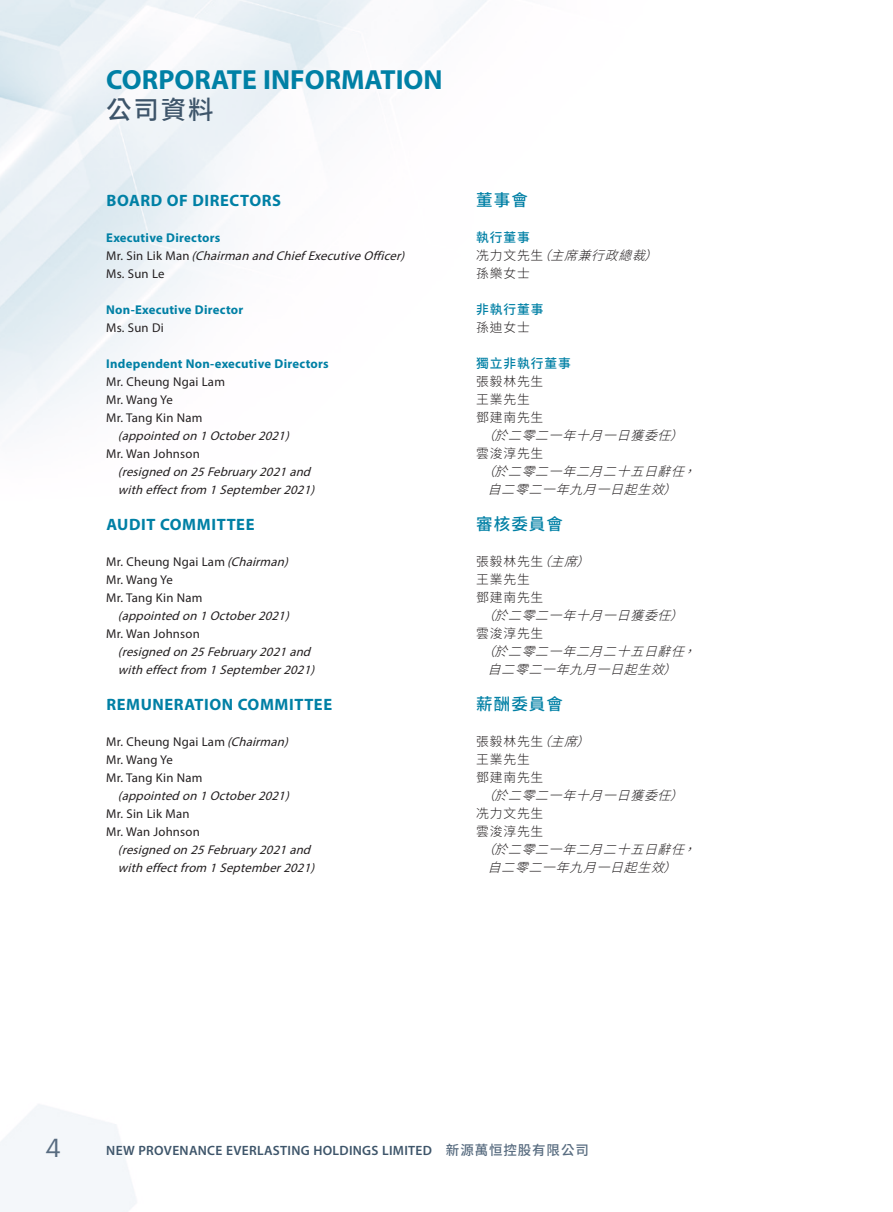
<style>
.page{position:relative;width:893px;height:1212px;background:#fff}
.page>*{position:absolute;margin:0;border:0;box-sizing:border-box;transform-origin:0 0}
.t1{font:700 27.75px "Myriad Pro";color:#0080a5}
.t2{font:500 25.5px "Source Han Sans TC";color:#3e556a}
.t3{font:25.5px "Graphik";color:#586c80}
.Heading_1{font:700 16.5px "Myriad Pro";letter-spacing:.035em;color:#0080a5}
.C_Heading_1{font:500 16.5px "Source Han Sans TC";letter-spacing:.065em;color:#0080a5}
.t4{font:600 13.5px "Myriad Pro";letter-spacing:.02em;color:#3e556a}
.Body_Text{font:italic 12.75px "Myriad Pro";color:#231f20}
.Body_Text-2{font:12.75px "Myriad Pro";letter-spacing:.015em;color:#231f20}
.C_Body_Text{font:italic 300 12.75px "Source Han Sans TC";color:#231f20}
.C_Body_Text-2{font:300 12.75px "Source Han Sans TC";letter-spacing:.065em;color:#231f20}
.Heading_2{font:700 12.75px "Myriad Pro";letter-spacing:.02em;color:#0080a5}
.C_Heading_2{font:500 12.75px "Source Han Sans TC";letter-spacing:.07em;color:#0080a5}
.s1{font-style:normal}
.s2{font-style:italic}
.s3{font-family:"Source Han Sans TC";font-weight:500;color:#586c80}
</style>
<div class="page">
<h1 class="t1" style="left:106px;top:62px;width:338px">CORPORATE INFORMATION</h1>
<h2 class="t2" style="left:106px;top:96px;width:109px">公司資料</h2>
<p class="Heading_1" style="left:106px;top:190px;width:176px">BOARD OF DIRECTORS</p>
<p class="Heading_2" style="left:106px;top:229px;width:116px">Executive Directors</p>
<p class="Body_Text" style="left:106px;top:248px;width:303px"><span class="s1">M r . S i n L i k M a n</span> (Chairman and ChiefExecutiveOfficer)</p>
<p class="Body_Text-2" style="left:106px;top:266px;width:60px">Ms. Sun Le</p>
<p class="Heading_2" style="left:106px;top:301px;width:139px">Non-Executive Director</p>
<p class="Body_Text-2" style="left:106px;top:320px;width:59px">Ms. Sun Di</p>
<p class="Heading_2" style="left:106px;top:355px;width:224px">Independent Non-executive Directors</p>
<p class="Body_Text-2" style="left:106px;top:374px;width:120px">Mr. Cheung Ngai Lam</p>
<p class="Body_Text-2" style="left:106px;top:392px;width:68px">Mr. Wang Ye</p>
<p class="Body_Text-2" style="left:106px;top:410px;width:98px">Mr. Tang Kin Nam</p>
<p class="Body_Text" style="left:118px;top:428px;width:176px">(appointed on 1October2021)</p>
<p class="Body_Text-2" style="left:106px;top:446px;width:95px">Mr. Wan Johnson</p>
<p class="Body_Text" style="left:118px;top:464px;width:198px">(resigned on 25February2021and</p>
<p class="Body_Text" style="left:118px;top:482px;width:202px">with effectfrom 1September2021)</p>
<p class="Heading_1" style="left:106px;top:514px;width:150px">AUDIT COMMITTEE</p>
<p class="Body_Text-2" style="left:106px;top:554px;width:187px">Mr. Cheung Ngai Lam <span class="s2">(Chairman)</span></p>
<p class="Body_Text-2" style="left:106px;top:572px;width:68px">Mr. Wang Ye</p>
<p class="Body_Text-2" style="left:106px;top:590px;width:98px">Mr. Tang Kin Nam</p>
<p class="Body_Text" style="left:118px;top:608px;width:176px">(appointed on 1October2021)</p>
<p class="Body_Text-2" style="left:106px;top:626px;width:95px">Mr. Wan Johnson</p>
<p class="Body_Text" style="left:118px;top:644px;width:198px">(resigned on 25February2021and</p>
<p class="Body_Text" style="left:118px;top:662px;width:202px">with effectfrom 1September2021)</p>
<p class="Heading_1" style="left:106px;top:694px;width:227px">REMUNERATION COMMITTEE</p>
<p class="Body_Text-2" style="left:106px;top:734px;width:187px">Mr. Cheung Ngai Lam <span class="s2">(Chairman)</span></p>
<p class="Body_Text-2" style="left:106px;top:752px;width:68px">Mr. Wang Ye</p>
<p class="Body_Text-2" style="left:106px;top:770px;width:98px">Mr. Tang Kin Nam</p>
<p class="Body_Text" style="left:118px;top:788px;width:176px">(appointed on 1October2021)</p>
<p class="Body_Text-2" style="left:106px;top:806px;width:85px">Mr. Sin Lik Man</p>
<p class="Body_Text-2" style="left:106px;top:824px;width:95px">Mr. Wan Johnson</p>
<p class="Body_Text" style="left:118px;top:842px;width:198px">(resigned on 25February2021and</p>
<p class="Body_Text" style="left:118px;top:860px;width:202px">with effectfrom 1September2021)</p>
<p class="C_Heading_1" style="left:476px;top:191px;width:53px">董事會</p>
<p class="C_Heading_2" style="left:476px;top:230px;width:55px">執行董事</p>
<p class="C_Body_Text" style="left:476px;top:248px;width:192px"><span class="s1">冼力文先生</span>（主席兼行政總裁）</p>
<p class="C_Body_Text-2" style="left:476px;top:266px;width:55px">孫樂女士</p>
<p class="C_Heading_2" style="left:476px;top:302px;width:69px">非執行董事</p>
<p class="C_Body_Text-2" style="left:476px;top:320px;width:55px">孫迪女士</p>
<p class="C_Heading_2" style="left:476px;top:356px;width:96px">獨立非執行董事</p>
<p class="C_Body_Text-2" style="left:476px;top:374px;width:69px">張毅林先生</p>
<p class="C_Body_Text-2" style="left:476px;top:392px;width:55px">王業先生</p>
<p class="C_Body_Text-2" style="left:476px;top:410px;width:69px">鄧建南先生</p>
<p class="C_Body_Text" style="left:482px;top:428px;width:212px">（於二零二一年十月一日獲委任）</p>
<p class="C_Body_Text-2" style="left:476px;top:446px;width:69px">雲浚淳先生</p>
<p class="C_Body_Text" style="left:482px;top:464px;width:225px">（於二零二一年二月二十五日辭任，</p>
<p class="C_Body_Text" style="left:475px;top:482px;width:213px">　自二零二一年九月一日起生效）</p>
<p class="C_Heading_1" style="left:476px;top:515px;width:88px">審核委員會</p>
<p class="C_Body_Text-2" style="left:476px;top:554px;width:124px">張毅林先生<span class="s2">（主席）</span></p>
<p class="C_Body_Text-2" style="left:476px;top:572px;width:55px">王業先生</p>
<p class="C_Body_Text-2" style="left:476px;top:590px;width:69px">鄧建南先生</p>
<p class="C_Body_Text" style="left:482px;top:608px;width:212px">（於二零二一年十月一日獲委任）</p>
<p class="C_Body_Text-2" style="left:476px;top:626px;width:69px">雲浚淳先生</p>
<p class="C_Body_Text" style="left:482px;top:644px;width:225px">（於二零二一年二月二十五日辭任，</p>
<p class="C_Body_Text" style="left:475px;top:662px;width:213px">　自二零二一年九月一日起生效）</p>
<p class="C_Heading_1" style="left:476px;top:695px;width:88px">薪酬委員會</p>
<p class="C_Body_Text-2" style="left:476px;top:734px;width:124px">張毅林先生<span class="s2">（主席）</span></p>
<p class="C_Body_Text-2" style="left:476px;top:752px;width:55px">王業先生</p>
<p class="C_Body_Text-2" style="left:476px;top:770px;width:69px">鄧建南先生</p>
<p class="C_Body_Text" style="left:482px;top:788px;width:212px">（於二零二一年十月一日獲委任）</p>
<p class="C_Body_Text-2" style="left:476px;top:806px;width:69px">冼力文先生</p>
<p class="C_Body_Text-2" style="left:476px;top:824px;width:69px">雲浚淳先生</p>
<p class="C_Body_Text" style="left:482px;top:842px;width:225px">（於二零二一年二月二十五日辭任，</p>
<p class="C_Body_Text" style="left:475px;top:860px;width:213px">　自二零二一年九月一日起生效）</p>
<h2 class="t3" style="left:45px;top:1128px;width:17px">4</h2>
<p class="t4" style="left:106px;top:1142px;width:484px">NEW PROVENANCE EVERLASTING HOLDINGS LIMITED <span class="s3">新源萬恒控股有限公司</span></p>
</div>
